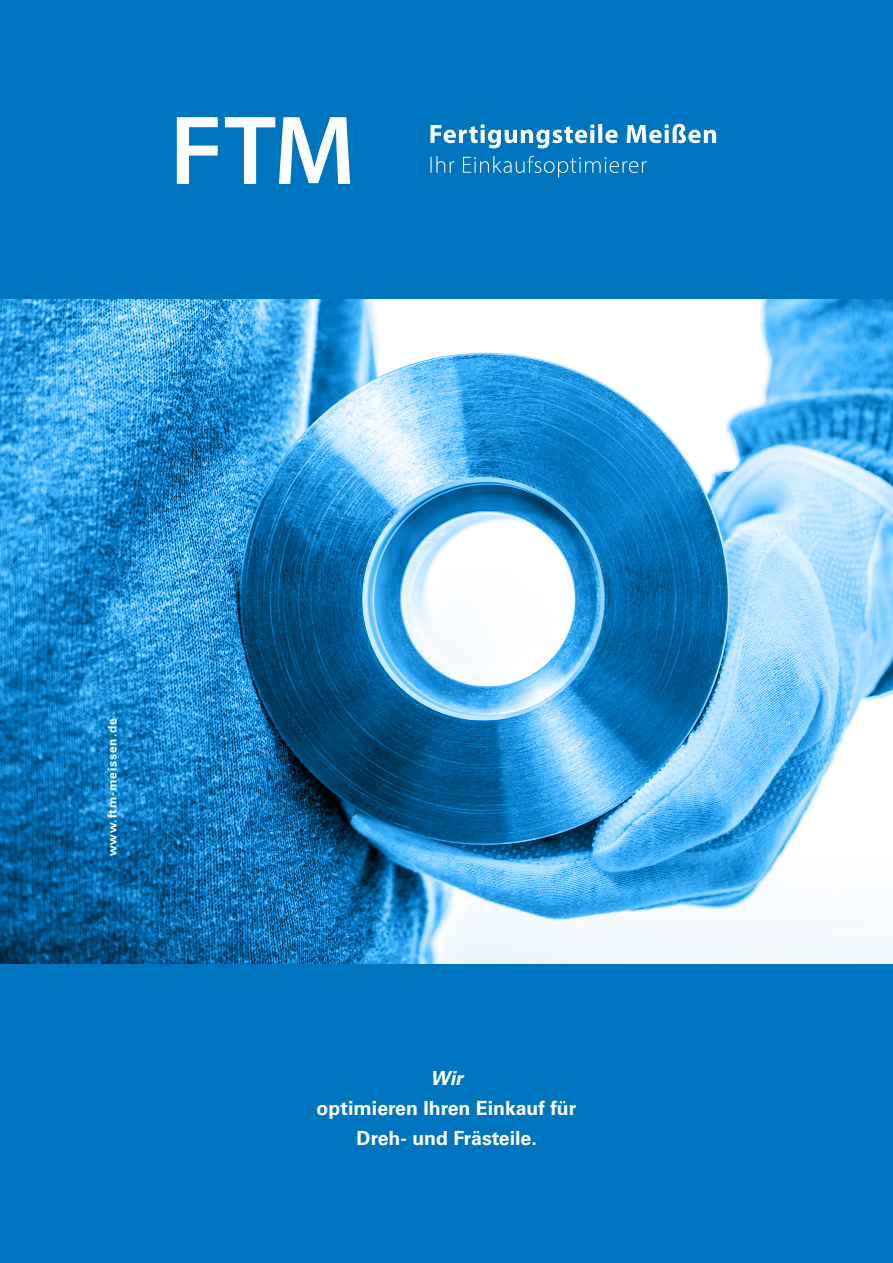
<style>
.page{position:relative;width:893px;height:1263px;background:#0075bf}
.page>*{position:absolute;margin:0;border:0;box-sizing:border-box;transform-origin:0 0}
.t1{font:700 19.5px/30px "Univers LT Pro 65";color:#fff;text-align:center}
.t2{font:italic 700 19.5px "Univers LT Pro 65";color:#fff}
.t3{font:700 12px "Univers LT Pro 65";letter-spacing:.075em;color:#fff}
</style>
<div class="page">
<img style="left:0;top:300px;width:893px;height:663px">
<svg style="left:430px;top:156px;width:217px;height:21px"></svg>
<svg style="left:430px;top:124px;width:286px;height:24px"></svg>
<svg style="left:177px;top:117px;width:41px;height:67px"></svg>
<svg style="left:225px;top:117px;width:125px;height:67px"></svg>
<p class="t3" style="left:104px;top:856px;width:140px;rotate:-90deg">www.ftm-meissen.de</p>
<p class="t2" style="left:430px;top:1064px;width:34px">Wir</p>
<p class="t1" style="left:317px;top:1092px;width:261px">optimieren Ihren Einkauf für<br>Dreh- und Frästeile.</p>
</div>
